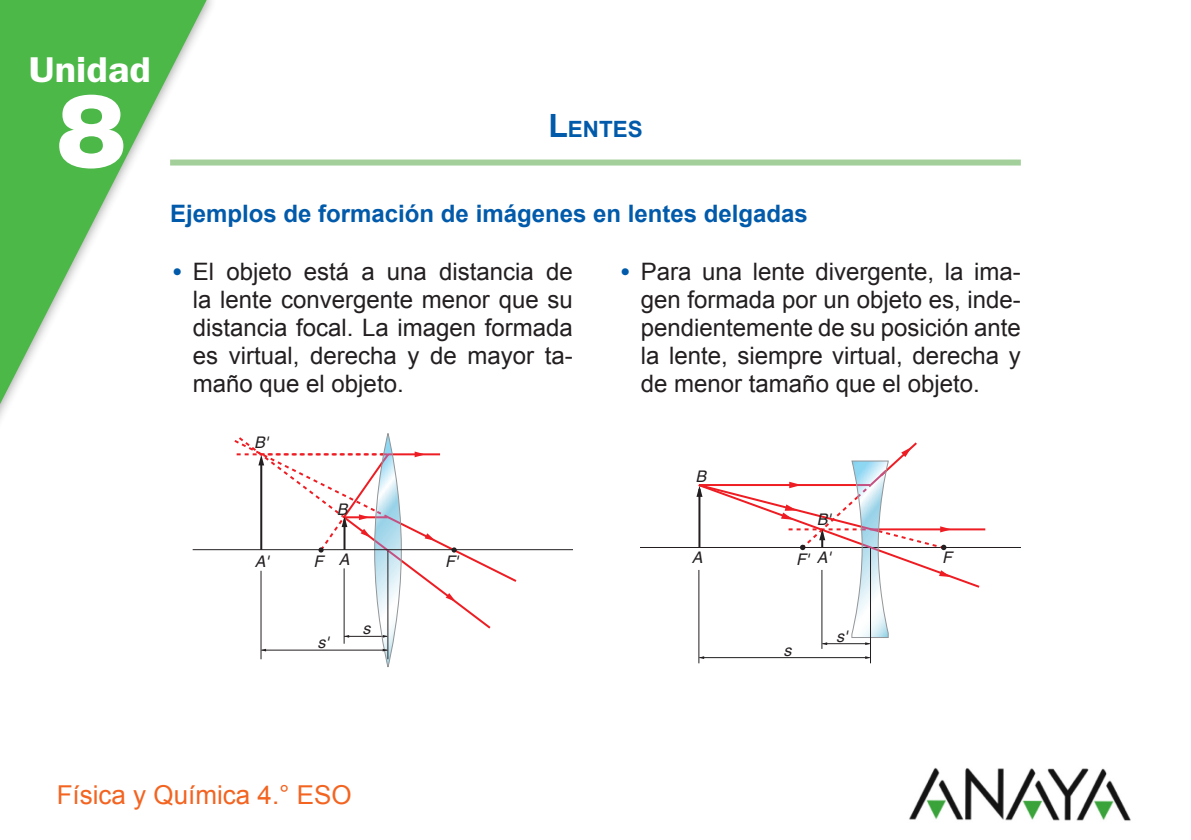
<style>
.page{position:relative;width:1191px;height:840px;background:#fff}
.page>*{position:absolute;margin:0;border:0;box-sizing:border-box;transform-origin:0 0}
.t1{font:900 103.6px "Helvetica Neue LT Std";color:#fff}
.t2{font:600 36px "ITC Franklin Gothic Std";color:#fff;scale:1.1 1}
.Pie_asignatura{font:26px "Arial";color:#f36421}
.Texto_bolos{font:24px/28px "Arial";color:#231f20;text-align:justify}
.Texto_sin_filete{font:700 24px "Arial";color:#015aaa}
.Titulo_general{font:700 22.4px "Arial";color:#015aaa}
.t3{font:italic 16px "Helvetica";color:#231f20}
.s1{font-size:32px}
.s2{font-family:"ITC Franklin Gothic Std";font-weight:600;color:#015aaa}
</style>
<div class="page">
<img style="left:909px;top:767px;width:222px;height:54px">
<svg style="left:0;top:0;width:206px;height:419px"></svg>
<div style="left:170px;top:159px;width:850px;height:6px;background:#a3cf9a"></div>
<hr style="left:193px;top:549px;width:380px;height:1px;background:#231f20">
<svg style="left:232px;top:433px;width:286px;height:234px"></svg>
<hr style="left:640px;top:546px;width:380px;height:1px;background:#231f20">
<hr style="left:878px;top:528px;width:107px;height:2px;background:#ee1d23">
<hr style="left:821px;top:569px;width:1px;height:79px;background:#231f20">
<hr style="left:870px;top:547px;width:1px;height:116px;background:#231f20">
<hr style="left:698px;top:569px;width:1px;height:94px;background:#231f20">
<hr style="left:699px;top:657px;width:170px;height:1px;background:#231f20">
<svg style="left:696px;top:442px;width:285px;height:202px"></svg>
<p class="t2" style="left:29px;top:48px;width:112px">Unidad</p>
<p class="t1" style="left:57px;top:69px;width:71px">8</p>
<p class="Titulo_general" style="left:548px;top:116px;width:96px"><span class="s1">L</span>ENTES</p>
<p class="Texto_sin_filete" style="left:170px;top:199px;width:639px">Ejemplos de formación de imágenes en lentes delgadas</p>
<p class="Texto_bolos" style="left:193px;top:257px;width:381px;text-indent:-23px"><span class="s2">•</span> El objeto está a una distancia de la lente convergente menor que su distancia focal. La imagen formada es virtual, derecha y de mayor ta&shy;maño que el objeto.</p>
<p class="Texto_bolos" style="left:641px;top:257px;width:381px;text-indent:-23px"><span class="s2">•</span> Para una lente divergente, la ima&shy;gen formada por un objeto es, inde&shy;pendientemente de su posición ante la lente, siempre virtual, derecha y de menor tamaño que el objeto.</p>
<p class="t3" style="left:254px;top:433px;width:15px">B'</p>
<p class="t3" style="left:337px;top:500px;width:12px">B</p>
<p class="t3" style="left:255px;top:551px;width:15px">A'</p>
<p class="t3" style="left:313px;top:551px;width:38px">F A</p>
<p class="t3" style="left:445px;top:552px;width:14px">F'</p>
<p class="t3" style="left:695px;top:466px;width:12px">B</p>
<p class="t3" style="left:817px;top:509px;width:15px">B'</p>
<p class="t3" style="left:692px;top:548px;width:12px">A</p>
<p class="t3" style="left:796px;top:549px;width:36px">F' A'</p>
<p class="t3" style="left:942px;top:548px;width:11px">F</p>
<p class="t3" style="left:317px;top:633px;width:13px">s'</p>
<p class="t3" style="left:362px;top:619px;width:9px">s</p>
<p class="t3" style="left:783px;top:640px;width:9px">s</p>
<p class="t3" style="left:836px;top:626px;width:13px">s'</p>
<p class="Pie_asignatura" style="left:57px;top:779px;width:297px">Física y Química 4.° ESO</p>
</div>
